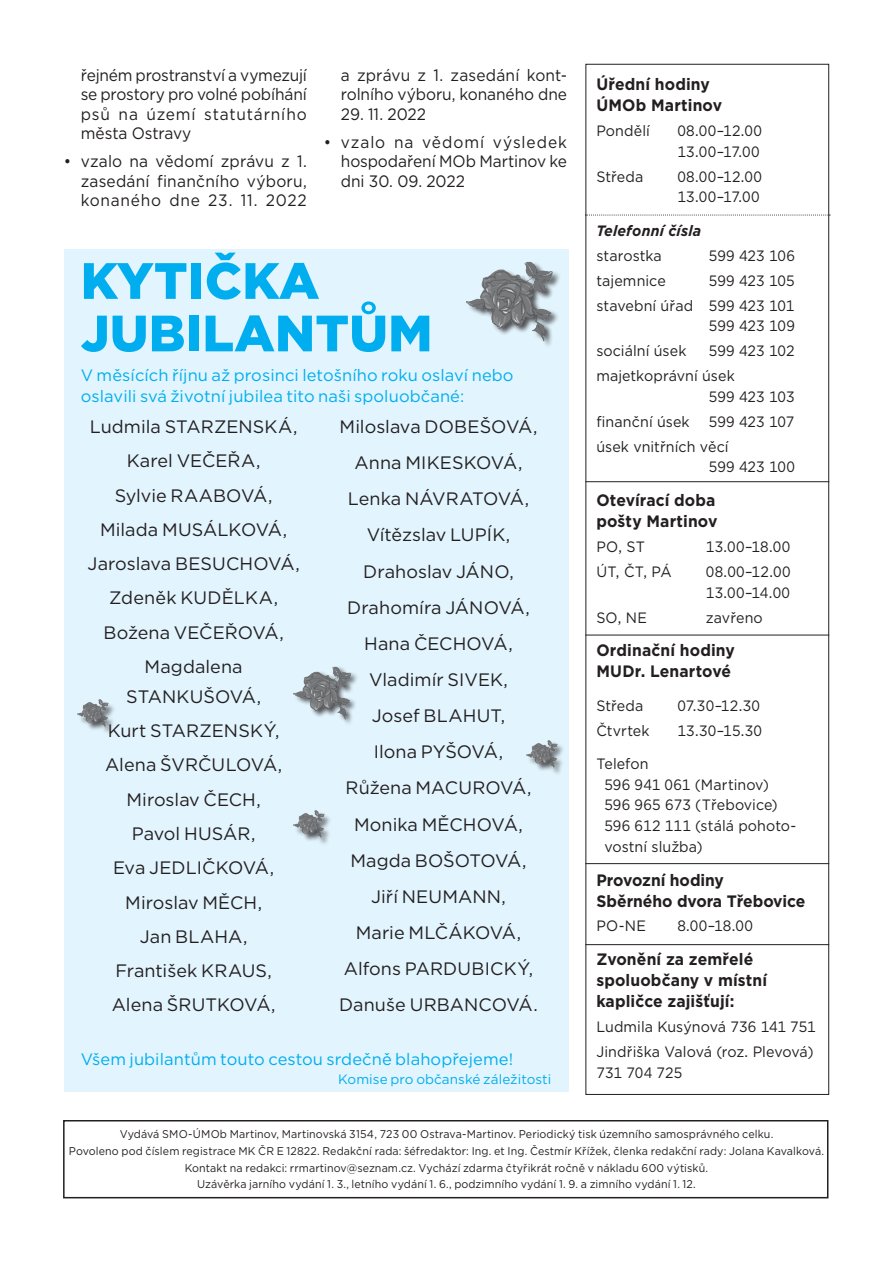
<style>
.page{position:relative;width:893px;height:1263px;background:#fff}
.page>*{position:absolute;margin:0;border:0;box-sizing:border-box;transform-origin:0 0}
.t1{font:900 51px/52.5px "Gotham";letter-spacing:.005em;color:#00aeef}
.t2{font:18px/34.2px "Gotham";letter-spacing:.005em;color:#231f20;text-align:center}
.t3{font:16.5px/19.5px "Gotham";letter-spacing:.01em;color:#231f20;text-align:justify;scale:.94 1}
.t4{font:700 16.5px/21px "Gotham";letter-spacing:.005em;color:#231f20;scale:.95 1}
.t5{font:16.5px/21px "Gotham";letter-spacing:.005em;color:#00aeef}
.t6{font:15px/20.7px "Gotham";letter-spacing:.005em;color:#231f20;scale:.95 1}
.t7{font:italic 700 15px "Gotham";letter-spacing:.015em;color:#231f20;scale:.95 1}
.t8{font:13.5px "Gotham";letter-spacing:.005em;color:#00aeef}
.t9{font:11.25px/16.5px "Gotham";letter-spacing:.01em;color:#231f20;text-align:center;scale:.95 1}
</style>
<div class="page">
<div style="left:64px;top:250px;width:504px;height:842px;background:#e2f4fd"></div>
<div style="left:63px;top:1120px;width:765px;height:78px;background:#fff;border:2px solid #231f20"></div>
<div style="left:585px;top:64px;width:244px;height:1031px;border:1px solid #231f20"></div>
<svg style="left:585px;top:215px;width:245px;height:1px"></svg>
<hr style="left:585px;top:481px;width:244px;height:1px;background:#231f20">
<hr style="left:585px;top:944px;width:244px;height:1px;background:#231f20">
<hr style="left:585px;top:634px;width:244px;height:1px;background:#231f20">
<hr style="left:585px;top:863px;width:244px;height:1px;background:#231f20">
<div style="left:294px;top:811px;width:45px;height:43px;background:#231f20;opacity:.75"></div>
<img style="left:293px;top:811px;width:31px;height:28px">
<div style="left:293px;top:666px;width:73px;height:67px;background:#231f20;opacity:.75"></div>
<img style="left:293px;top:666px;width:58px;height:53px">
<div style="left:78px;top:700px;width:45px;height:43px;background:#231f20;opacity:.75"></div>
<img style="left:77px;top:700px;width:31px;height:28px">
<img style="left:467px;top:261px;width:86px;height:80px">
<div style="left:527px;top:740px;width:45px;height:44px;background:#231f20;opacity:.75"></div>
<img style="left:526px;top:740px;width:31px;height:28px">
<p class="t3" style="left:81px;top:65px;width:242px">řejném prostranství a vymezují se prostory pro volné pobíhání psů na území statutárního města Ostravy</p>
<p class="t3" style="left:81px;top:151px;width:242px;text-indent:-17px">• vzalo na vědomí zprávu z 1. zasedání finančního výboru, konaného dne 23. 11. 2022</p>
<p class="t3" style="left:341px;top:65px;width:242px">a zprávu z 1. zasedání kont&shy;rolního výboru, konaného dne</p>
<p class="t3" style="left:341px;top:104px;width:92px">29. 11. 2022</p>
<p class="t3" style="left:341px;top:132px;width:242px;text-indent:-17px">• vzalo na vědomí výsledek hospodaření MOb Martinov ke dni 30. 09. 2022</p>
<h1 class="t1" style="left:81px;top:254px;width:353px">KYTIČKA<br>JUBILANTŮM</h1>
<p class="t5" style="left:81px;top:364px;width:434px">V měsících říjnu až prosinci letošního roku oslaví nebo oslavili svá životní jubilea tito naši spoluobčané:</p>
<p class="t2" style="left:88px;top:409px;width:214px">Ludmila STARZENSKÁ,<br>Karel VEČEŘA,<br>Sylvie RAABOVÁ,<br>Milada MUSÁLKOVÁ,<br>Jaroslava BESUCHOVÁ,<br>Zdeněk KUDĚLKA,<br>Božena VEČEŘOVÁ,<br>Magdalena</p>
<p class="t2" style="left:105px;top:679px;width:179px">STANKUŠOVÁ,<br>Kurt STARZENSKÝ,<br>Alena ŠVRČULOVÁ,<br>Miroslav ČECH,<br>Pavol HUSÁR,<br>Eva JEDLIČKOVÁ,<br>Miroslav MĚCH,<br>Jan BLAHA,<br>František KRAUS,<br>Alena ŠRUTKOVÁ,</p>
<p class="t2" style="left:339px;top:408px;width:200px;line-height:36.2px">Miloslava DOBEŠOVÁ,<br>Anna MIKESKOVÁ,<br>Lenka NÁVRATOVÁ,<br>Vítězslav LUPÍK,<br>Drahoslav JÁNO,<br>Drahomíra JÁNOVÁ,<br>Hana ČECHOVÁ,<br>Vladimír SIVEK,<br>Josef BLAHUT,<br>Ilona PYŠOVÁ,<br>Růžena MACUROVÁ,<br>Monika MĚCHOVÁ,<br>Magda BOŠOTOVÁ,<br>Jiří NEUMANN,<br>Marie MLČÁKOVÁ,<br>Alfons PARDUBICKÝ,<br>Danuše URBANCOVÁ.</p>
<p class="t5" style="left:81px;top:1048px;width:434px">Všem jubilantům touto cestou srdečně blahopřejeme!</p>
<p class="t8" style="left:338px;top:1071px;width:215px">Komise pro občanské záležitosti</p>
<p class="t4" style="left:596px;top:74px;width:134px">Úřední hodiny<br>ÚMOb Martinov</p>
<p class="t6" style="left:596px;top:120px;width:58px">Pondělí</p>
<p class="t6" style="left:677px;top:120px;width:91px">08.00–12.00<br>13.00–17.00</p>
<p class="t6" style="left:596px;top:166px;width:51px">Středa</p>
<p class="t6" style="left:677px;top:166px;width:91px">08.00–12.00<br>13.00–17.00</p>
<p class="t7" style="left:596px;top:221px;width:112px">Telefonní čísla</p>
<p class="t6" style="left:596px;top:245px;width:70px">starostka</p>
<p class="t6" style="left:709px;top:245px;width:92px">599 423 106</p>
<p class="t6" style="left:596px;top:270px;width:75px">tajemnice</p>
<p class="t6" style="left:596px;top:268px;width:210px;line-height:24.9px;text-align:right">599 423 105<br>stavební úřad 599 423 101</p>
<p class="t6" style="left:709px;top:315px;width:92px">599 423 109</p>
<p class="t6" style="left:596px;top:340px;width:96px">sociální úsek</p>
<p class="t6" style="left:596px;top:338px;width:210px;line-height:24.9px;text-indent:113px">599 423 102 majetkoprávní úsek</p>
<p class="t6" style="left:709px;top:386px;width:92px">599 423 103</p>
<p class="t6" style="left:596px;top:411px;width:100px">finanční úsek</p>
<p class="t6" style="left:596px;top:409px;width:210px;line-height:24.9px;text-indent:113px">599 423 107 úsek vnitřních věcí</p>
<p class="t6" style="left:709px;top:456px;width:92px">599 423 100</p>
<p class="t4" style="left:596px;top:490px;width:129px">Otevírací doba pošty Martinov</p>
<p class="t6" style="left:596px;top:536px;width:53px">PO, ST</p>
<p class="t6" style="left:706px;top:536px;width:90px">13.00–18.00</p>
<p class="t6" style="left:596px;top:561px;width:81px">ÚT, ČT, PÁ</p>
<p class="t6" style="left:706px;top:561px;width:91px">08.00–12.00<br>13.00–14.00</p>
<p class="t6" style="left:596px;top:607px;width:55px">SO, NE</p>
<p class="t6" style="left:706px;top:607px;width:61px">zavřeno</p>
<p class="t4" style="left:596px;top:640px;width:147px">Ordinační hodiny<br>MUDr. Lenartové</p>
<p class="t6" style="left:596px;top:695px;width:51px">Středa</p>
<p class="t6" style="left:677px;top:695px;width:89px">07.30–12.30</p>
<p class="t6" style="left:596px;top:720px;width:58px">Čtvrtek</p>
<p class="t6" style="left:677px;top:720px;width:91px">13.30–15.30</p>
<p class="t6" style="left:604px;top:753px;width:203px;text-indent:-8px">Telefon<br>596 941 061 (Martinov)<br>596 965 673 (Třebovice)<br>596 612 111 (stálá pohoto&shy;vostní služba)</p>
<p class="t4" style="left:596px;top:869px;width:222px">Provozní hodiny<br>Sběrného dvora Třebovice</p>
<p class="t6" style="left:596px;top:915px;width:54px">PO-NE</p>
<p class="t6" style="left:677px;top:915px;width:81px">8.00–18.00</p>
<p class="t4" style="left:596px;top:949px;width:181px">Zvonění za zemřelé spoluobčany v místní kapličce zajišťují:</p>
<p class="t6" style="left:596px;top:1014px;width:232px;line-height:24.9px">Ludmila Kusýnová 736 141 751<br>Jindřiška Valová (roz. Plevová)</p>
<p class="t6" style="left:596px;top:1062px;width:92px">731 704 725</p>
<p class="t9" style="left:69px;top:1126px;width:796px">Vydává SMO-ÚMOb Martinov, Martinovská 3154, 723 00 Ostrava‑Martinov. Periodický tisk územního samosprávného celku.<br>Povoleno pod číslem registrace MK ČR E 12822. Redakční rada: šéfredaktor: Ing. et Ing. Čestmír Křížek, členka redakční rady: Jolana Kavalková.<br>Kontakt na redakci: rrmartinov@seznam.cz. Vychází zdarma čtyřikrát ročně v nákladu 600 výtisků.<br>Uzávěrka jarního vydání 1. 3., letního vydání 1. 6., podzimního vydání 1. 9. a zimního vydání 1. 12.</p>
</div>
